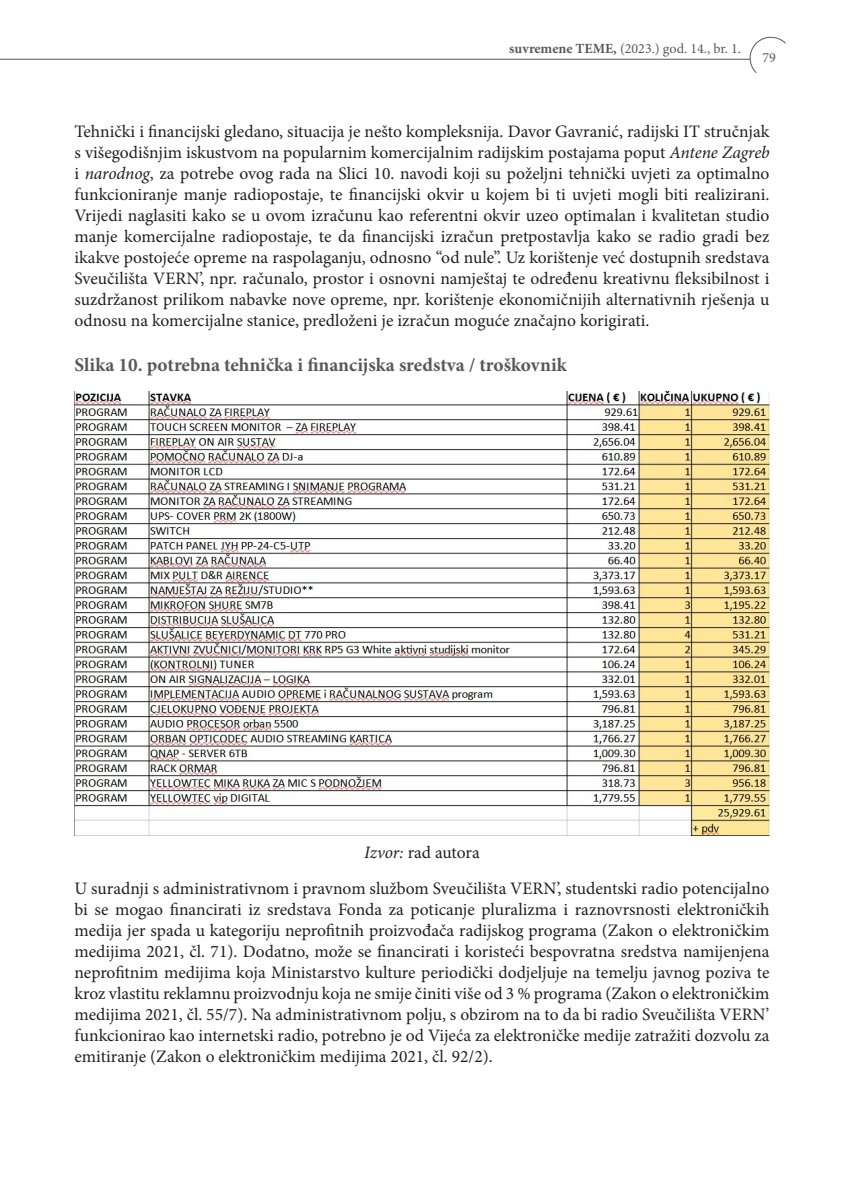
<style>
.page{position:relative;width:844px;height:1191px;background:#fff}
.page>*{position:absolute;margin:0;border:0;box-sizing:border-box;transform-origin:0 0}
.t1{font:700 19.25px "Minion Pro";color:#57585a}
.t2{font:17.5px/21px "Minion Pro";color:#231f20;text-align:justify}
.t3{font:14px "Minion Pro";color:#57585a}
.s1{font-weight:700}
.s2{font-style:italic}
</style>
<div class="page">
<svg style="left:746px;top:36px;width:40px;height:37px"></svg>
<hr style="left:0;top:59px;width:750px;height:1px;background:#57585a">
<img style="left:74px;top:392px;width:695px;height:443px">
<p class="t3" style="left:509px;top:39px;width:233px"><span class="s1">suvremene TEME,</span> (2023.) god. 14., br. 1.</p>
<p class="t3" style="left:762px;top:48px;width:15px">79</p>
<p class="t2" style="left:74px;top:121px;width:696px">Tehnički i financijski gledano, situacija je nešto kompleksnija. Davor Gavranić, radijski IT stručnjak s višegodišnjim iskustvom na popularnim komercijalnim radijskim postajama poput <span class="s2">Antene Zagreb </span>i <span class="s2">narodnog</span>, za potrebe ovog rada na Slici 10. navodi koji su poželjni tehnički uvjeti za optimalno funkcioniranje manje radiopostaje, te financijski okvir u kojem bi ti uvjeti mogli biti realizirani.<br>Vrijedi naglasiti kako se u ovom izračunu kao referentni okvir uzeo optimalan i kvalitetan studio manje komercijalne radiopostaje, te da financijski izračun pretpostavlja kako se radio gradi bez ikakve postojeće opreme na raspolaganju, odnosno “od nule”. Uz korištenje već dostupnih sredstava Sveučilišta VERN’, npr. računalo, prostor i osnovni namještaj te određenu kreativnu fleksibilnost i suzdržanost prilikom nabavke nove opreme, npr. korištenje ekonomičnijih alternativnih rješenja u odnosu na komercijalne stanice, predloženi je izračun moguće značajno korigirati.</p>
<p class="t1" style="left:74px;top:351px;width:493px">Slika 10. potrebna tehnička i financijska sredstva / troškovnik</p>
<p class="t2" style="left:364px;top:842px;width:117px"><span class="s2">Izvor:</span> rad autora</p>
<p class="t2" style="left:74px;top:878px;width:696px">U suradnji s administrativnom i pravnom službom Sveučilišta VERN’, studentski radio potencijalno bi se mogao financirati iz sredstava Fonda za poticanje pluralizma i raznovrsnosti elektroničkih medija jer spada u kategoriju neprofitnih proizvođača radijskog programa (Zakon o elektroničkim medijima 2021, čl. 71). Dodatno, može se financirati i koristeći bespovratna sredstva namijenjena neprofitnim medijima koja Ministarstvo kulture periodički dodjeljuje na temelju javnog poziva te kroz vlastitu reklamnu proizvodnju koja ne smije činiti više od 3 % programa (Zakon o elektroničkim medijima 2021, čl. 55/7). Na administrativnom polju, s obzirom na to da bi radio Sveučilišta VERN’ funkcionirao kao internetski radio, potrebno je od Vijeća za elektroničke medije zatražiti dozvolu za emitiranje (Zakon o elektroničkim medijima 2021, čl. 92/2).</p>
</div>
